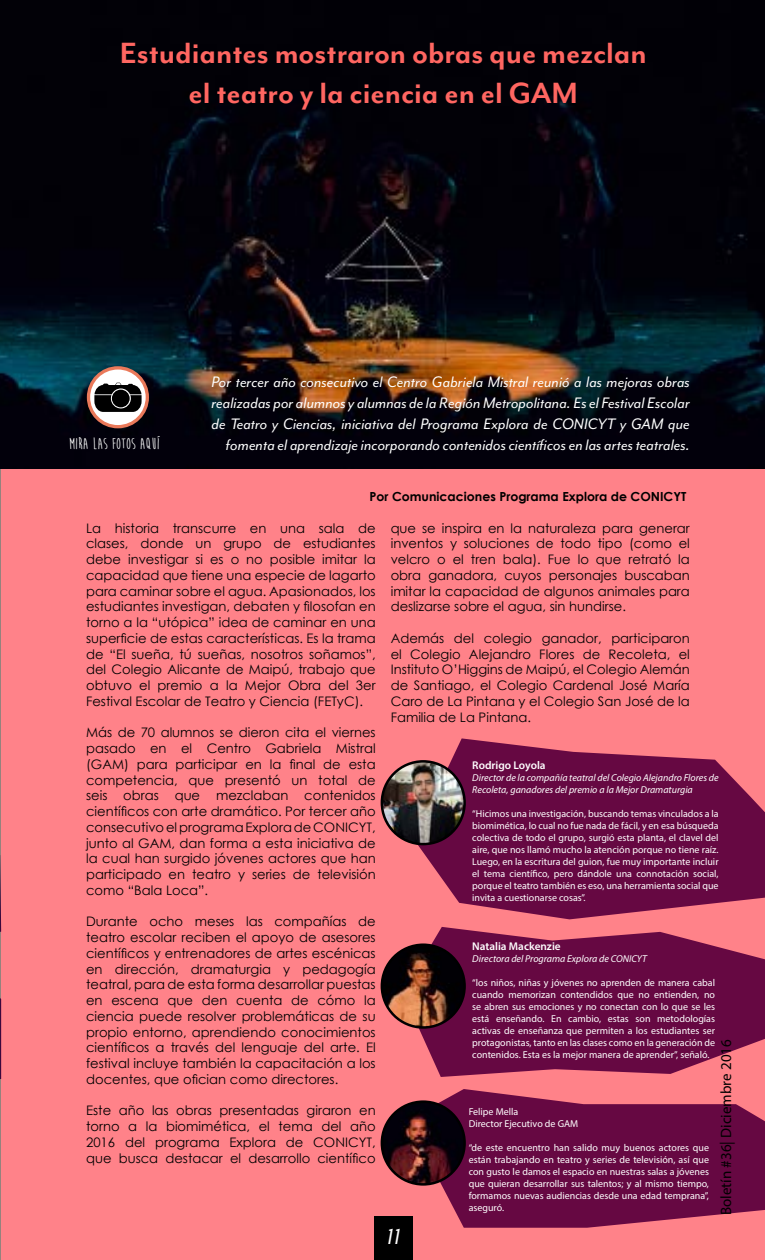
<style>
.page{position:relative;width:765px;height:1260px;background:#ff8289}
.page>*{position:absolute;margin:0;border:0;box-sizing:border-box;transform-origin:0 0}
.t1{font:700 33.75px/40.5px "Mr Eaves Mod OT";color:#ff6661;text-align:center}
.t2{font:italic 25px "Mr Eaves Mod OT";color:#fff}
.t3{font:italic 17.5px/21px "Mr Eaves Mod OT";color:#fff;text-align:right}
.t4{font:700 16.25px "Moon Flower";color:#fff}
.t5{font:15px "Myriad Pro";color:#000}
.t6{font:13.12px/15.8px "Century Gothic";color:#000;text-align:justify}
.t7{font:700 12.5px "Century Gothic";color:#000}
.t8{font:600 11.25px "Myriad Pro";color:#fff}
.t9{font:10px/12px "Myriad Pro";color:#fff;text-align:justify}
.t10{font:italic 10px/12px "Myriad Pro";color:#fff}
</style>
<div class="page">
<img style="left:0;top:0;width:765px;height:469px">
<svg style="left:403px;top:927px;width:362px;height:150px;fill:#660842"></svg>
<svg style="left:399px;top:738px;width:366px;height:181px;fill:#660842"></svg>
<svg style="left:416px;top:1089px;width:349px;height:139px;fill:#660842"></svg>
<img style="left:382px;top:761px;width:83px;height:83px;border-radius:41px">
<div style="left:381px;top:760px;width:85px;height:85px;border:2px solid #000;border-radius:50%"></div>
<img style="left:382px;top:945px;width:83px;height:82px;border-radius:41px">
<div style="left:381px;top:943px;width:85px;height:86px;border:2px solid #000;border-radius:50%"></div>
<img style="left:382px;top:1102px;width:83px;height:82px;border-radius:41px">
<div style="left:381px;top:1100px;width:85px;height:86px;border:2px solid #000;border-radius:50%"></div>
<svg style="left:89px;top:368px;width:58px;height:59px"></svg>
<div style="left:87px;top:366px;width:62px;height:62px;border:3px solid #ea795a;border-radius:50%"></div>
<svg style="left:94px;top:383px;width:48px;height:29px"></svg>
<div style="left:374px;top:1216px;width:39px;height:44px;background:#000"></div>
<h1 class="t1" style="left:120px;top:32px;width:529px">Estudiantes mostraron obras que mezclan el teatro y la ciencia en el GAM</h1>
<p class="t4" style="left:69px;top:436px;width:92px">MIRA LAS FOTOS AQUÍ</p>
<p class="t3" style="left:211px;top:371px;width:480px">Por tercer año consecutivo el Centro Gabriela Mistral reunió a las mejoras obras realizadas por alumnos y alumnas de la Región Metropolitana. Es el Festival Escolar de Teatro y Ciencias, iniciativa del Programa Explora de CONICYT y GAM que fomenta el aprendizaje incorporando contenidos científicos en las artes teatrales.</p>
<p class="t7" style="left:370px;top:487px;width:318px">Por Comunicaciones Programa Explora de CONICYT</p>
<p class="t6" style="left:391px;top:520px;width:301px">que se inspira en la naturaleza para generar inventos y soluciones de todo tipo (como el velcro o el tren bala). Fue lo que retrató la obra ganadora, cuyos personajes buscaban imitar la capacidad de algunos animales para deslizarse sobre el agua, sin hundirse.</p>
<p class="t6" style="left:391px;top:630px;width:301px">Además del colegio ganador, participaron el Colegio Alejandro Flores de Recoleta, el Instituto O’Higgins de Maipú, el Colegio Alemán de Santiago, el Colegio Cardenal José María Caro de La Pintana y el Colegio San José de la Familia de La Pintana.</p>
<p class="t6" style="left:86px;top:520px;width:291px">La historia transcurre en una sala de clases, donde un grupo de estudiantes debe investigar si es o no posible imitar la capacidad que tiene una especie de lagarto para caminar sobre el agua. Apasionados, los estudiantes investigan, debaten y filosofan en torno a la “utópica” idea de caminar en una superficie de estas características. Es la trama de “El sueña, tú sueñas, nosotros soñamos”, del Colegio Alicante de Maipú, trabajo que obtuvo el premio a la Mejor Obra del 3er Festival Escolar de Teatro y Ciencia (FETyC).</p>
<p class="t6" style="left:86px;top:725px;width:291px">Más de 70 alumnos se dieron cita el viernes pasado en el Centro Gabriela Mistral (GAM) para participar en la final de esta competencia, que presentó un total de seis obras que mezclaban contenidos científicos con arte dramático. Por tercer año consecutivo el programa Explora de CONICYT, junto al GAM, dan forma a esta iniciativa de la cual han surgido jóvenes actores que han participado en teatro y series de televisión como “Bala Loca”.</p>
<p class="t6" style="left:86px;top:914px;width:291px">Durante ocho meses las compañías de teatro escolar reciben el apoyo de asesores científicos y entrenadores de artes escénicas en dirección, dramaturgia y pedagogía teatral, para de esta forma desarrollar puestas en escena que den cuenta de cómo la ciencia puede resolver problemáticas de su propio entorno, aprendiendo conocimientos científicos a través del lenguaje del arte. El festival incluye también la capacitación a los docentes, que ofician como directores.</p>
<p class="t6" style="left:86px;top:1103px;width:291px">Este año las obras presentadas giraron en torno a la biomimética, el tema del año 2016 del programa Explora de CONICYT, que busca destacar el desarrollo científico</p>
<p class="t9" style="left:469px;top:1106px;width:111px">Felipe Mella<br>Director Ejecutivo de GAM</p>
<p class="t8" style="left:472px;top:758px;width:75px">Rodrigo Loyola</p>
<p class="t10" style="left:472px;top:771px;width:248px">Director de la compañía teatral del Colegio Alejandro Flores de<br>Recoleta, ganadores del premio a la Mejor Dramaturgia</p>
<p class="t9" style="left:472px;top:807px;width:248px">“Hicimos una investigación, buscando temas vinculados a la biomimética, lo cual no fue nada de fácil, y en esa búsqueda colectiva de todo el grupo, surgió esta planta, el clavel del aire, que nos llamó mucho la atención porque no tiene raíz.<br>Luego, en la escritura del guion, fue muy importante incluir el tema científico, pero dándole una connotación social, porque el teatro también es eso, una herramienta social que invita a cuestionarse cosas”.</p>
<p class="t8" style="left:472px;top:939px;width:90px">Natalia Mackenzie</p>
<p class="t10" style="left:472px;top:952px;width:176px">Directora del Programa Explora de CONICYT</p>
<p class="t9" style="left:472px;top:976px;width:244px">“los niños, niñas y jóvenes no aprenden de manera cabal cuando memorizan contendidos que no entienden, no se abren sus emociones y no conectan con lo que se les está enseñando. En cambio, estas son metodologías activas de enseñanza que permiten a los estudiantes ser protagonistas, tanto en las clases como en la generación de contenidos. Esta es la mejor manera de aprender”, señaló.</p>
<p class="t5" style="left:717px;top:1215px;width:177px;rotate:-90deg">Boletín #36| Diciembre 2016</p>
<p class="t9" style="left:469px;top:1142px;width:242px">“de este encuentro han salido muy buenos actores que están trabajando en teatro y series de televisión, así que con gusto le damos el espacio en nuestras salas a jóvenes que quieran desarrollar sus talentos; y al mismo tiempo, formamos nuevas audiencias desde una edad temprana”, aseguró.</p>
<h2 class="t2" style="left:387px;top:1223px;width:15px">11</h2>
</div>
